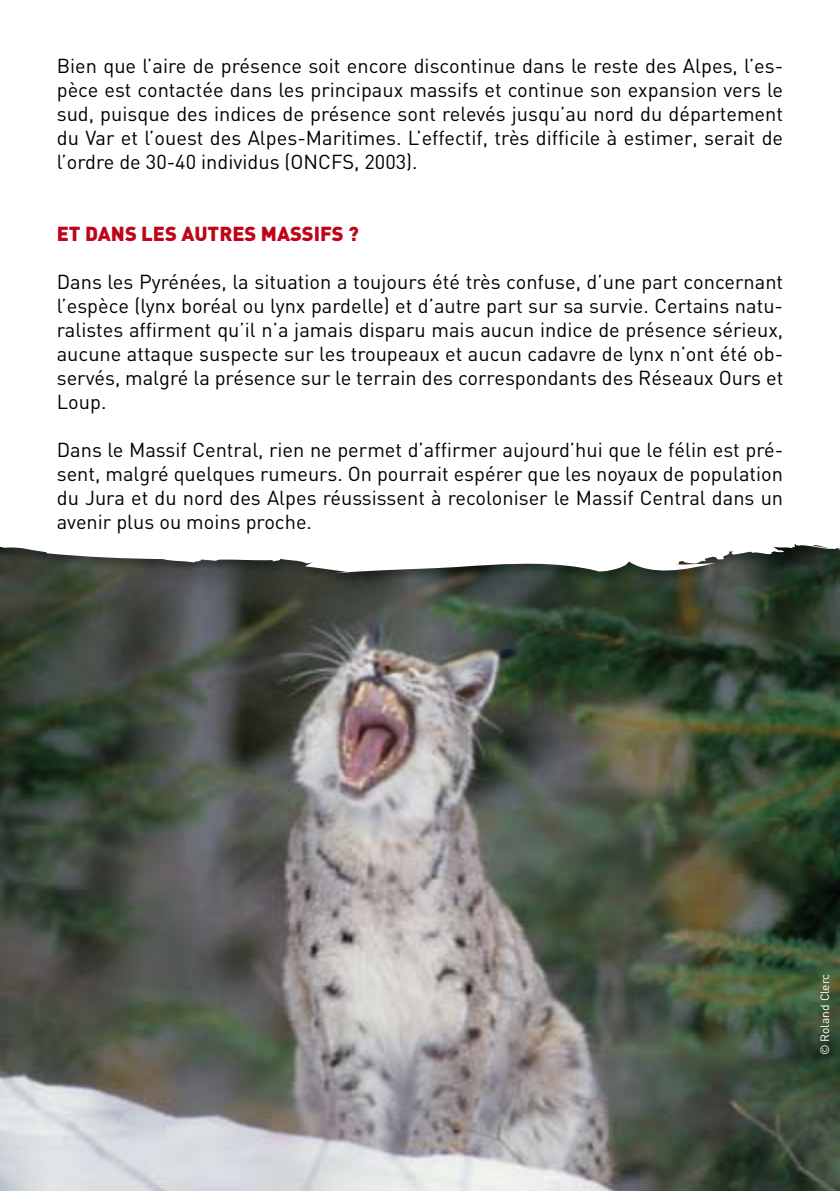
<style>
.page{position:relative;width:840px;height:1191px;background:#fff}
.page>*{position:absolute;margin:0;border:0;box-sizing:border-box;transform-origin:0 0}
.t1{font:20px/24px "DIN";color:#000;text-align:justify}
.t2{font:900 20px "DIN";color:#c00418}
.t3{font:12px "DIN";color:#fff}
</style>
<div class="page">
<img style="left:0;top:576px;width:839px;height:615px">
<svg style="left:0;top:544px;width:839px;height:32px"></svg>
<p class="t1" style="left:57px;top:53px;width:727px">Bien que l’aire de présence soit encore discontinue dans le reste des Alpes, l’es&shy;pèce est contactée dans les principaux massifs et continue son expansion vers le sud, puisque des indices de présence sont relevés jusqu’au nord du département du Var et l’ouest des Alpes-Maritimes. L’effectif, très difficile à estimer, serait de l’ordre de 30-40 individus (ONCFS, 2003).</p>
<p class="t2" style="left:57px;top:221px;width:303px">ET DANS LES AUTRES MASSIFS ?</p>
<p class="t1" style="left:57px;top:269px;width:727px">Dans les Pyrénées, la situation a toujours été très confuse, d’une part concernant l’espèce (lynx boréal ou lynx pardelle) et d’autre part sur sa survie. Certains natu&shy;ralistes affirment qu’il n’a jamais disparu mais aucun indice de présence sérieux, aucune attaque suspecte sur les troupeaux et aucun cadavre de lynx n’ont été ob&shy;servés, malgré la présence sur le terrain des correspondants des Réseaux Ours et Loup.</p>
<p class="t1" style="left:57px;top:437px;width:727px">Dans le Massif Central, rien ne permet d’affirmer aujourd’hui que le félin est pré&shy;sent, malgré quelques rumeurs. On pourrait espérer que les noyaux de population du Jura et du nord des Alpes réussissent à recoloniser le Massif Central dans un avenir plus ou moins proche.</p>
<p class="t3" style="left:816px;top:1055px;width:83px;rotate:-90deg">© Roland Clerc</p>
</div>
